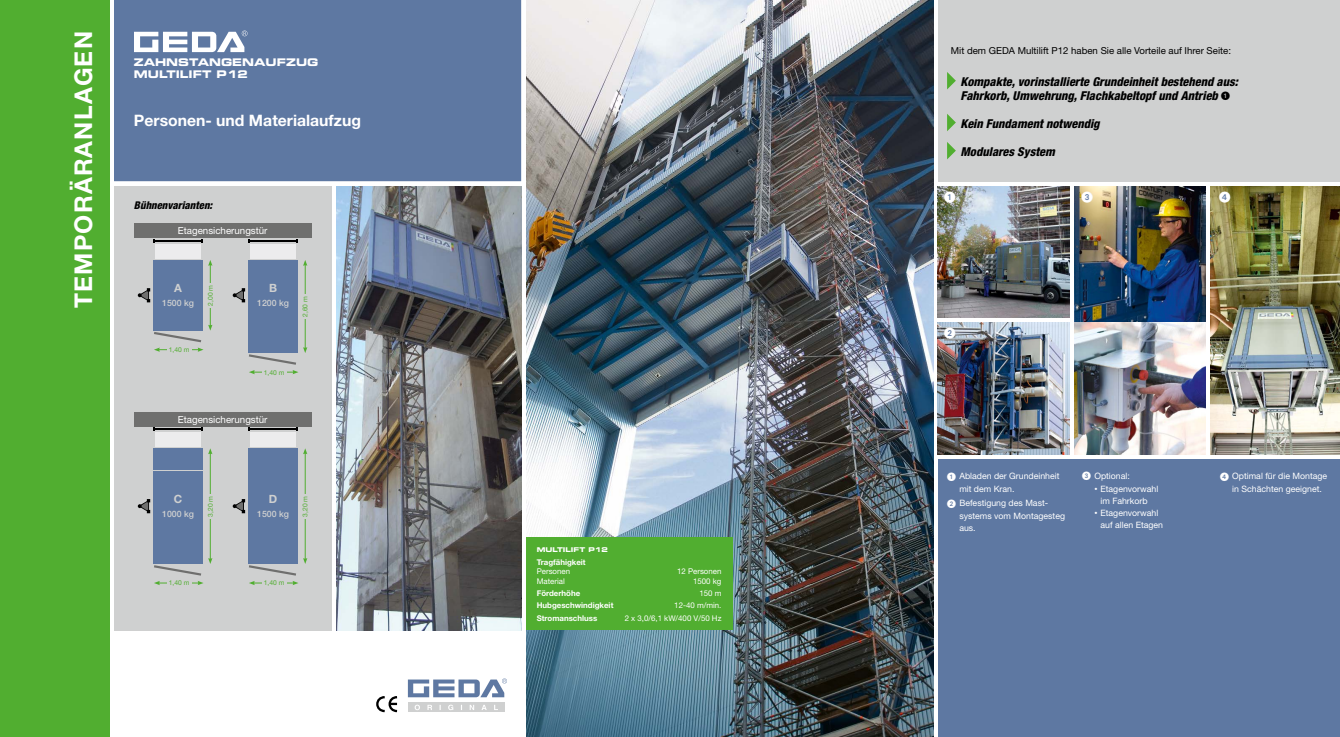
<style>
.page{position:relative;width:1340px;height:737px;background:#fff}
.page>*{position:absolute;margin:0;border:0;box-sizing:border-box;transform-origin:0 0}
.t1{font:700 24.5px "Helvetica Neue LT Std";letter-spacing:.05em;color:#fff}
.t2{font:700 15.75px "Helvetica Neue LT Std";color:#fff}
.t3{font:italic 800 condensed 12.25px/14px "Helvetica Neue LT Std";color:#000}
.t4{font:700 11.38px "Helvetica Neue LT Std";color:#cfd0d0}
.t5{font:italic 800 condensed 10.67px "Helvetica Neue LT Std";color:#000}
.t6{font:10.5px/12.6px "Eurostile LT Std Bold Ex 2";color:#fff}
.t7{font:9.71px "Helvetica Neue LT Std";color:#fff}
.t8{font:9.62px "Helvetica Neue LT Std";color:#000}
.t9{font:8.75px/12.2px "Helvetica Neue LT Std";color:#fff}
.t10{font:500 8.75px "Helvetica Neue LT Std";color:#cfd0d0}
.t11{font:7.88px "Helvetica Neue LT Std";color:#fff}
.t12{font:700 7.88px "Helvetica Neue LT Std";color:#fff}
.t13{font:6.74px "Helvetica Neue LT Std";color:#51ae30}
.t14{font:6.56px "Eurostile LT Std Bold Ex 2";color:#fff}
.s1{font-family:"Arial"}
</style>
<div class="page">
<div style="left:938px;top:459px;width:401px;height:278px;background:#5e78a2"></div>
<div style="left:114px;top:0;width:407px;height:181px;background:#5e78a2"></div>
<div style="left:0;top:0;width:109px;height:737px;background:#51ae30"></div>
<svg style="left:134px;top:31px;width:113px;height:21px"></svg>
<svg style="left:376px;top:696px;width:22px;height:17px"></svg>
<div style="left:408px;top:702px;width:96px;height:10px;background:#cfd0d0"></div>
<svg style="left:414px;top:704px;width:84px;height:6px"></svg>
<svg style="left:408px;top:678px;width:99px;height:19px"></svg>
<img style="left:526px;top:0;width:407px;height:737px">
<div style="left:114px;top:186px;width:217px;height:444px;background:#cfd0d0"></div>
<div style="left:938px;top:0;width:401px;height:181px;background:#cfd0d0"></div>
<img style="left:1074px;top:186px;width:131px;height:268px">
<img style="left:938px;top:187px;width:131px;height:130px">
<img style="left:938px;top:322px;width:131px;height:132px">
<img style="left:336px;top:186px;width:185px;height:444px">
<img style="left:1210px;top:186px;width:129px;height:268px">
<div style="left:526px;top:537px;width:206px;height:93px;background:#51ae30"></div>
<svg style="left:947px;top:72px;width:8px;height:17px"></svg>
<svg style="left:947px;top:114px;width:8px;height:17px"></svg>
<svg style="left:947px;top:142px;width:8px;height:17px"></svg>
<hr style="left:210px;top:264px;width:1px;height:62px;background:#51ae30">
<svg style="left:208px;top:260px;width:4px;height:6px"></svg>
<div style="left:208px;top:283px;width:5px;height:25px;background:#cfd0d0"></div>
<hr style="left:155px;top:240px;width:46px;height:1px;background:#000">
<div style="left:155px;top:244px;width:46px;height:15px;background:#ececed"></div>
<svg style="left:154px;top:325px;width:58px;height:27px"></svg>
<div style="left:167px;top:347px;width:25px;height:5px;background:#cfd0d0"></div>
<svg style="left:138px;top:288px;width:12px;height:14px"></svg>
<div style="left:153px;top:260px;width:50px;height:70px;background:#5e78a2"></div>
<hr style="left:305px;top:264px;width:1px;height:84px;background:#51ae30">
<svg style="left:303px;top:260px;width:4px;height:6px"></svg>
<hr style="left:303px;top:294px;width:4px;height:25px;background:#cfd0d0">
<hr style="left:250px;top:240px;width:46px;height:1px;background:#000">
<div style="left:250px;top:244px;width:46px;height:15px;background:#ececed"></div>
<svg style="left:249px;top:347px;width:58px;height:27px"></svg>
<hr style="left:262px;top:370px;width:24px;height:4px;background:#cfd0d0">
<svg style="left:233px;top:288px;width:12px;height:14px"></svg>
<div style="left:248px;top:260px;width:50px;height:70px;background:#5e78a2"></div>
<div style="left:248px;top:332px;width:50px;height:21px;background:#5e78a2"></div>
<div style="left:134px;top:223px;width:177px;height:15px;background:#6f6f6e"></div>
<hr style="left:155px;top:428px;width:46px;height:2px;background:#000">
<div style="left:155px;top:432px;width:46px;height:15px;background:#ececed"></div>
<hr style="left:210px;top:453px;width:1px;height:106px;background:#51ae30">
<svg style="left:208px;top:448px;width:4px;height:6px"></svg>
<svg style="left:208px;top:558px;width:4px;height:6px"></svg>
<div style="left:208px;top:494px;width:5px;height:24px;background:#cfd0d0"></div>
<svg style="left:154px;top:565px;width:47px;height:10px"></svg>
<hr style="left:158px;top:582px;width:41px;height:1px;background:#51ae30">
<svg style="left:198px;top:581px;width:5px;height:4px"></svg>
<svg style="left:154px;top:581px;width:6px;height:4px"></svg>
<div style="left:167px;top:580px;width:25px;height:5px;background:#cfd0d0"></div>
<svg style="left:138px;top:499px;width:12px;height:14px"></svg>
<div style="left:153px;top:471px;width:50px;height:70px;background:#5e78a2"></div>
<div style="left:153px;top:543px;width:50px;height:21px;background:#5e78a2"></div>
<div style="left:153px;top:448px;width:50px;height:21px;background:#5e78a2"></div>
<hr style="left:250px;top:428px;width:46px;height:2px;background:#000">
<div style="left:250px;top:432px;width:46px;height:15px;background:#ececed"></div>
<hr style="left:305px;top:453px;width:1px;height:106px;background:#51ae30">
<svg style="left:303px;top:448px;width:4px;height:6px"></svg>
<svg style="left:303px;top:558px;width:4px;height:6px"></svg>
<hr style="left:303px;top:494px;width:4px;height:24px;background:#cfd0d0">
<svg style="left:249px;top:565px;width:47px;height:10px"></svg>
<hr style="left:253px;top:582px;width:41px;height:1px;background:#51ae30">
<svg style="left:292px;top:581px;width:6px;height:4px"></svg>
<svg style="left:249px;top:581px;width:6px;height:4px"></svg>
<div style="left:262px;top:580px;width:24px;height:5px;background:#cfd0d0"></div>
<svg style="left:233px;top:499px;width:12px;height:14px"></svg>
<div style="left:248px;top:448px;width:50px;height:116px;background:#5e78a2"></div>
<div style="left:134px;top:412px;width:177px;height:14px;background:#6f6f6e"></div>
<svg style="left:944px;top:191px;width:11px;height:11px"></svg>
<svg style="left:944px;top:328px;width:11px;height:11px"></svg>
<svg style="left:1081px;top:191px;width:11px;height:11px"></svg>
<svg style="left:1219px;top:191px;width:11px;height:11px"></svg>
<h1 class="t1" style="left:68px;top:308px;width:278px;rotate:-90deg">TEMPORÄRANLAGEN</h1>
<p class="t6" style="left:134px;top:55px;width:186px">ZAHNSTANGENAUFZUG<br>MULTILIFT P12</p>
<h2 class="t2" style="left:134px;top:111px;width:228px">Personen- und Materialaufzug</h2>
<p class="t5" style="left:134px;top:198px;width:80px">Bühnenvarianten:</p>
<p class="t7" style="left:178px;top:225px;width:91px">Etagensicherungstür</p>
<h3 class="t4" style="left:174px;top:281px;width:9px">A</h3>
<p class="t10" style="left:162px;top:298px;width:33px">1500 kg</p>
<p class="t13" style="left:301px;top:317px;width:22px;rotate:-90deg">2,60 m</p>
<h3 class="t4" style="left:269px;top:281px;width:10px">B</h3>
<p class="t10" style="left:257px;top:298px;width:33px">1200 kg</p>
<p class="t13" style="left:206px;top:305px;width:22px;rotate:-90deg">2,00 m</p>
<p class="t13" style="left:169px;top:346px;width:22px">1,40 m</p>
<p class="t13" style="left:264px;top:368px;width:22px">1,40 m</p>
<p class="t7" style="left:178px;top:413px;width:91px">Etagensicherungstür</p>
<h3 class="t4" style="left:174px;top:492px;width:10px">C</h3>
<p class="t10" style="left:162px;top:509px;width:33px">1000 kg</p>
<p class="t13" style="left:206px;top:516px;width:22px;rotate:-90deg">3,20 m</p>
<p class="t13" style="left:169px;top:579px;width:22px">1,40 m</p>
<h3 class="t4" style="left:269px;top:492px;width:10px">D</h3>
<p class="t10" style="left:257px;top:509px;width:33px">1500 kg</p>
<p class="t13" style="left:301px;top:516px;width:22px;rotate:-90deg">3,20 m</p>
<p class="t13" style="left:264px;top:579px;width:22px">1,40 m</p>
<p class="t14" style="left:536px;top:545px;width:73px">MULTILIFT P12</p>
<p class="t12" style="left:536px;top:557px;width:50px">Tragfähigkeit</p>
<p class="t11" style="left:536px;top:566px;width:35px">Personen</p>
<p class="t11" style="left:677px;top:566px;width:46px">12 Personen</p>
<p class="t11" style="left:536px;top:576px;width:30px">Material</p>
<p class="t11" style="left:693px;top:576px;width:30px">1500 kg</p>
<p class="t12" style="left:536px;top:588px;width:45px">Förderhöhe</p>
<p class="t11" style="left:699px;top:588px;width:24px">150 m</p>
<p class="t12" style="left:536px;top:600px;width:78px">Hubgeschwindigkeit</p>
<p class="t11" style="left:674px;top:601px;width:49px">12-40 m/min.</p>
<p class="t12" style="left:536px;top:613px;width:62px">Stromanschluss</p>
<p class="t11" style="left:624px;top:613px;width:98px">2 x 3,0/6,1 kW/400 V/50 Hz</p>
<p class="t8" style="left:950px;top:45px;width:282px">Mit dem GEDA Multilift P12 haben Sie alle Vorteile auf Ihrer Seite:</p>
<h3 class="t3" style="left:960px;top:74px;width:279px">Kompakte, vorinstallierte Grundeinheit bestehend aus:<br>Fahrkorb, Umwehrung, Flachkabeltopf und Antrieb</h3>
<h3 class="t3" style="left:960px;top:116px;width:141px">Kein Fundament notwendig</h3>
<h3 class="t3" style="left:960px;top:144px;width:96px">Modulares System</h3>
<p class="t9" style="left:959px;top:470px;width:102px">Abladen der Grundeinheit mit dem Kran.</p>
<p class="t9" style="left:959px;top:497px;width:107px">Befestigung des Mast&shy;systems vom Montagesteg aus.</p>
<p class="t9" style="left:1082px;top:470px;width:49px">✓ Optional:</p>
<p class="t9" style="left:1094px;top:482px;width:65px;text-align:center"><span class="s1">•</span> Etagenvorwahl im Fahrkorb</p>
<p class="t9" style="left:1100px;top:507px;width:64px;text-indent:-6px"><span class="s1">•</span> Etagenvorwahl auf allen Etagen</p>
<p class="t9" style="left:1232px;top:470px;width:96px;text-indent:-12px">✔ Optimal für die Montage in Schächten geeignet.</p>
</div>
